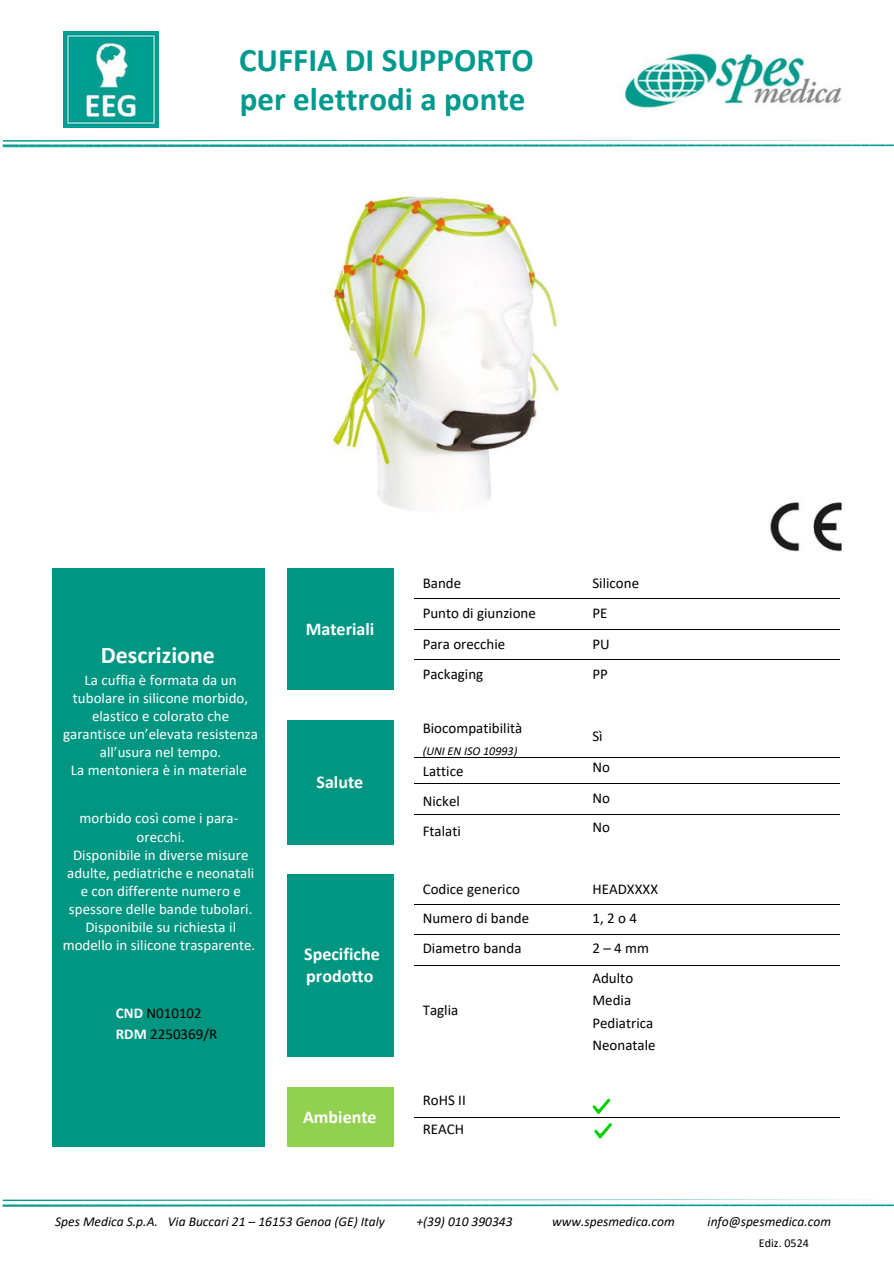
<style>
.page{position:relative;width:894px;height:1264px;background:#fff}
.page>*{position:absolute;margin:0;border:0;box-sizing:border-box;transform-origin:0 0}
.t1{font:700 33px/39.3px "Calibri";color:#00998d}
.t2{font:700 24px "Calibri";color:#fff}
.t3{font:700 18px/21.3px "Calibri";color:#fff}
.t4{font:700 16.5px "Calibri";color:#00998d}
.t5{font:15px/18px "Calibri";color:#fff;text-align:center}
.t6{font:15px/30.3px "Calibri";color:#000}
.t7{font:italic 13.5px "Calibri";color:#000}
.t8{font:italic 12px "Calibri";color:#000}
.t9{font:12px "Calibri";color:#000}
.s1{font-weight:700;color:#fff}
</style>
<div class="page">
<svg style="left:3px;top:140px;width:861px;height:7px"></svg>
<svg style="left:3px;top:1199px;width:861px;height:7px"></svg>
<img style="left:63px;top:32px;width:96px;height:95px">
<img style="left:618px;top:51px;width:224px;height:57px">
<div style="left:53px;top:568px;width:212px;height:578px;background:#009681"></div>
<div style="left:287px;top:568px;width:106px;height:121px;background:#009681"></div>
<div style="left:287px;top:719px;width:106px;height:125px;background:#009681"></div>
<div style="left:287px;top:874px;width:106px;height:183px;background:#009681"></div>
<div style="left:287px;top:1086px;width:106px;height:61px;background:#92d050"></div>
<hr style="left:414px;top:598px;width:170px;height:1px;background:#000">
<hr style="left:584px;top:598px;width:255px;height:1px;background:#000">
<hr style="left:414px;top:628px;width:170px;height:1px;background:#000">
<hr style="left:584px;top:628px;width:255px;height:1px;background:#000">
<hr style="left:414px;top:659px;width:170px;height:1px;background:#000">
<hr style="left:584px;top:659px;width:255px;height:1px;background:#000">
<hr style="left:414px;top:756px;width:170px;height:1px;background:#000">
<hr style="left:584px;top:756px;width:255px;height:1px;background:#000">
<hr style="left:414px;top:783px;width:170px;height:1px;background:#000">
<hr style="left:584px;top:783px;width:255px;height:1px;background:#000">
<hr style="left:414px;top:813px;width:170px;height:1px;background:#000">
<hr style="left:584px;top:813px;width:255px;height:1px;background:#000">
<hr style="left:414px;top:904px;width:170px;height:1px;background:#000">
<hr style="left:584px;top:904px;width:255px;height:1px;background:#000">
<hr style="left:414px;top:934px;width:170px;height:1px;background:#000">
<hr style="left:584px;top:934px;width:255px;height:1px;background:#000">
<hr style="left:414px;top:965px;width:170px;height:1px;background:#000">
<hr style="left:584px;top:965px;width:255px;height:1px;background:#000">
<hr style="left:414px;top:1116px;width:170px;height:1px;background:#000">
<hr style="left:584px;top:1116px;width:255px;height:1px;background:#000">
<img style="left:332px;top:195px;width:227px;height:315px">
<img style="left:770px;top:502px;width:72px;height:50px">
<svg style="left:592px;top:1098px;width:18px;height:16px"></svg>
<svg style="left:594px;top:1123px;width:18px;height:15px"></svg>
<p class="t1" style="left:239px;top:43px;width:296px">CUFFIA DI SUPPORTO per elettrodi a ponte</p>
<p class="t4" style="left:3px;top:131px;width:892px">____________________________________________________________________________________________________________</p>
<p class="t2" style="left:101px;top:645px;width:116px">Descrizione</p>
<p class="t5" style="left:63px;top:672px;width:196px">La cuffia è formata da un tubolare in silicone morbido, elastico e colorato che garantisce un’elevata resistenza all’usura nel tempo.<br>La mentoniera è in materiale</p>
<p class="t5" style="left:80px;top:810px;width:160px">morbido così come i para-</p>
<h2 class="t5" style="left:63px;top:828px;width:194px">orecchi.<br>Disponibile in diverse misure adulte, pediatriche e neonatali e con differente numero e spessore delle bande tubolari.<br>Disponibile su richiesta il modello in silicone trasparente.</h2>
<h2 class="t3" style="left:306px;top:620px;width:70px">Materiali</h2>
<p class="t3" style="left:316px;top:773px;width:48px">Salute</p>
<h2 class="t3" style="left:304px;top:945px;width:77px">Specifiche prodotto</h2>
<p class="t6" style="left:422px;top:569px;width:115px">Bande<br>Punto di giunzione<br>Para orecchie<br>Packaging</p>
<p class="t6" style="left:422px;top:714px;width:101px">Biocompatibilità</p>
<p class="t8" style="left:422px;top:745px;width:96px">(UNI EN ISO 10993)</p>
<p class="t6" style="left:422px;top:757px;width:42px;line-height:29.8px">Lattice<br>Nickel<br>Ftalati</p>
<h2 class="t6" style="left:422px;top:874px;width:108px;line-height:29.8px">Codice generico<br>Numero di bande<br>Diametro banda</h2>
<h4 class="t6" style="left:116px;top:1003px;width:103px;line-height:21.3px"><span class="s1">CND</span> N010102<br><span class="s1">RDM</span> 2250369/R</h4>
<h4 class="t6" style="left:422px;top:996px;width:37px">Taglia</h4>
<p class="t3" style="left:303px;top:1108px;width:75px">Ambiente</p>
<p class="t6" style="left:422px;top:1086px;width:45px;line-height:29.2px">RoHS II<br>REACH</p>
<h4 class="t6" style="left:592px;top:569px;width:48px">Silicone<br>PE<br>PU<br>PP</h4>
<h4 class="t6" style="left:592px;top:721px;width:19px">Sì<br>No<br>No<br>No</h4>
<p class="t6" style="left:592px;top:875px;width:67px;line-height:29.7px">HEADXXXX<br>1,2o4<br>2–4mm<br>Adulto</p>
<p class="t6" style="left:592px;top:990px;width:65px;line-height:22.5px">Media<br>Pediatrica<br>Neonatale</p>
<p class="t4" style="left:3px;top:1190px;width:892px">____________________________________________________________________________________________________________</p>
<h4 class="t7" style="left:168px;top:1215px;width:218px">Via Buccari 21 – 16153 Genoa (GE) Italy</h4>
<h4 class="t7" style="left:416px;top:1215px;width:98px">+(39) 010 390343</h4>
<h4 class="t7" style="left:552px;top:1215px;width:124px">www.spesmedica.com</h4>
<h3 class="t7" style="left:707px;top:1215px;width:125px">info@spesmedica.com</h3>
<h4 class="t7" style="left:55px;top:1215px;width:104px">Spes Medica S.p.A.</h4>
<h4 class="t9" style="left:758px;top:1237px;width:51px">Ediz. 0524</h4>
</div>
